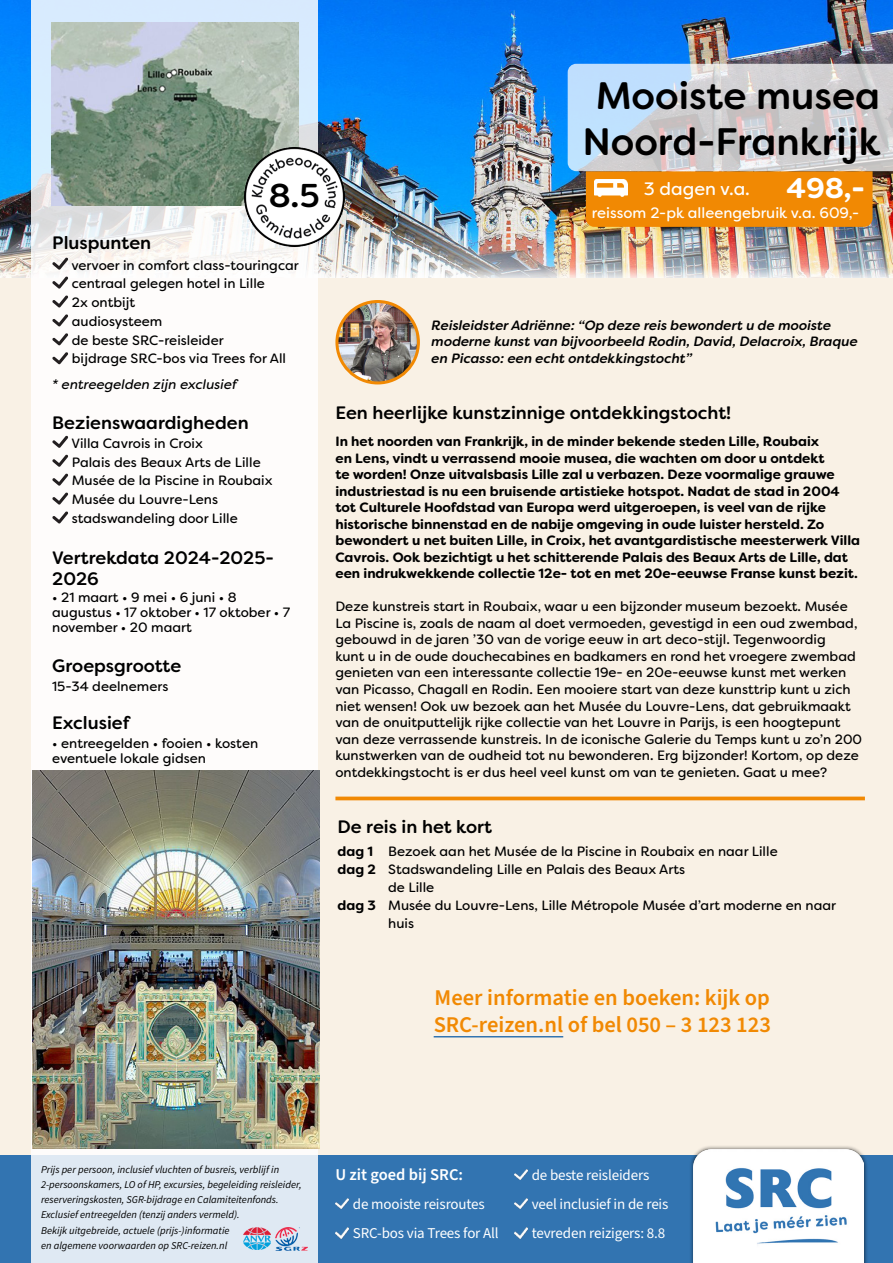
<style>
.page{position:relative;width:893px;height:1263px;background:#fff}
.page>*{position:absolute;margin:0;border:0;box-sizing:border-box;transform-origin:0 0}
.t1{font:500 38.25px/45.9px "Filson Soft";color:#000;text-align:center}
.t2{font:500 33px "Filson Soft";color:#000}
.t3{font:700 28.5px "Filson Soft";color:#fff}
.t4{font:600 22.5px "Source Sans Pro";color:#f18903}
.t5{font:500 18px/21.6px "Filson Soft";color:#000}
.t6{font:18px "Filson Soft";color:#fff}
.t7{font:600 16.5px "Source Sans Pro";color:#fff}
.t8{font:15px "Source Sans Pro";letter-spacing:-.01em;color:#fff}
.t9{font:15px "Filson Soft";color:#fff}
.t10{font:13.5px/16.5px "Filson Soft";color:#000}
.t11{font:700 13.5px/16.5px "Filson Soft";color:#000}
.t12{font:italic 500 13.5px/16.5px "Filson Soft";color:#000}
.t13{font:italic 13.5px "Filson Soft";color:#000}
.t14{font:italic 10.5px/15px "Source Sans Variable";color:#000}
</style>
<div class="page">
<img style="left:0;top:0;width:893px;height:279px">
<div style="left:0;top:279px;width:893px;height:876px;background:#f9f1e5"></div>
<div style="left:0;top:1155px;width:893px;height:108px;background:#3274b1"></div>
<div style="left:689px;top:1145px;width:179px;height:118px;background:#000;opacity:.7"></div>
<img style="left:693px;top:1149px;width:171px;height:114px">
<svg style="left:32px;top:0;width:286px;height:1263px;background:#f5f6f8"></svg>
<img style="left:243px;top:1228px;width:27px;height:22px">
<img style="left:275px;top:1228px;width:32px;height:22px">
<svg style="left:515px;top:1228px;width:12px;height:10px"></svg>
<svg style="left:515px;top:1199px;width:12px;height:10px"></svg>
<svg style="left:515px;top:1169px;width:12px;height:10px"></svg>
<svg style="left:335px;top:1228px;width:13px;height:10px"></svg>
<svg style="left:335px;top:1199px;width:13px;height:10px"></svg>
<hr style="left:434px;top:1036px;width:129px;height:1px;background:#3274b1">
<hr style="left:335px;top:797px;width:530px;height:3px;background:#f18903">
<img style="left:337px;top:301px;width:81px;height:82px;border-radius:41px">
<div style="left:335px;top:300px;width:85px;height:84px;border:3px solid #f18903;border-radius:50%"></div>
<img style="left:33px;top:771px;width:286px;height:377px">
<svg style="left:52px;top:511px;width:16px;height:12px"></svg>
<svg style="left:52px;top:492px;width:16px;height:13px"></svg>
<svg style="left:52px;top:474px;width:16px;height:11px"></svg>
<svg style="left:52px;top:455px;width:16px;height:12px"></svg>
<svg style="left:52px;top:436px;width:16px;height:12px"></svg>
<svg style="left:52px;top:352px;width:16px;height:12px"></svg>
<svg style="left:52px;top:333px;width:16px;height:12px"></svg>
<svg style="left:52px;top:314px;width:16px;height:12px"></svg>
<svg style="left:52px;top:296px;width:16px;height:11px"></svg>
<svg style="left:52px;top:276px;width:16px;height:13px"></svg>
<svg style="left:52px;top:258px;width:16px;height:11px"></svg>
<img style="left:51px;top:22px;width:247px;height:184px">
<img style="left:244px;top:147px;width:100px;height:100px">
<svg style="left:568px;top:64px;width:325px;height:163px;background:#d3b997"></svg>
<p class="t5" style="left:52px;top:232px;width:100px">Pluspunten</p>
<p class="t2" style="left:269px;top:174px;width:52px">8.5</p>
<p class="t10" style="left:71px;top:257px;width:229px">vervoer in comfort class-touringcar</p>
<p class="t10" style="left:72px;top:275px;width:195px">centraal gelegen hotel in Lille</p>
<p class="t10" style="left:72px;top:294px;width:65px">2x ontbijt</p>
<p class="t10" style="left:72px;top:313px;width:92px">audiosysteem</p>
<p class="t10" style="left:72px;top:332px;width:153px">de beste SRC-reisleider</p>
<p class="t10" style="left:72px;top:350px;width:216px">bijdrage SRC-bos via Trees for All</p>
<p class="t13" style="left:52px;top:376px;width:186px">* entreegelden zijn exclusief</p>
<p class="t5" style="left:52px;top:412px;width:198px">Bezienswaardigheden</p>
<p class="t10" style="left:71px;top:435px;width:133px">Villa Cavrois in Croix</p>
<p class="t10" style="left:72px;top:453px;width:190px">Palais des Beaux Arts de Lille</p>
<p class="t10" style="left:72px;top:472px;width:202px">Musée de la Piscine in Roubaix</p>
<p class="t10" style="left:72px;top:491px;width:148px">Musée du Louvre-Lens</p>
<p class="t10" style="left:72px;top:510px;width:167px">stadswandeling door Lille</p>
<p class="t5" style="left:52px;top:546px;width:223px">Vertrekdata 2024-2025-<br>2026</p>
<p class="t10" style="left:52px;top:590px;width:240px;line-height:15px">• 21 maart • 9 mei • 6 juni • 8 augustus • 17 oktober • 17 oktober • 7 november • 20 maart</p>
<p class="t5" style="left:52px;top:655px;width:131px">Groepsgrootte</p>
<p class="t10" style="left:52px;top:678px;width:118px">15-34 deelnemers</p>
<p class="t5" style="left:52px;top:712px;width:79px">Exclusief</p>
<p class="t10" style="left:52px;top:736px;width:207px;line-height:15px">• entreegelden • fooien • kosten eventuele lokale gidsen</p>
<p class="t1" style="left:582px;top:73px;width:299px">Mooiste musea<br>Noord-Frankrijk</p>
<p class="t6" style="left:644px;top:177px;width:108px">3 dagen v.a.</p>
<p class="t3" style="left:787px;top:169px;width:80px">498,-</p>
<p class="t9" style="left:592px;top:203px;width:269px">reissom 2-pk alleengebruik v.a. 609,-</p>
<p class="t12" style="left:432px;top:317px;width:401px">Reisleidster Adriënne: “Op deze reis bewondert u de mooiste</p>
<p class="t12" style="left:432px;top:333px;width:428px">moderne kunst van bijvoorbeeld Rodin, David, Delacroix, Braque en Picasso: een echt ontdekkingstocht”</p>
<p class="t5" style="left:335px;top:402px;width:397px">Een heerlijke kunstzinnige ontdekkingstocht!</p>
<p class="t11" style="left:335px;top:433px;width:526px">In het noorden van Frankrijk, in de minder bekende steden Lille, Roubaix<br>en Lens, vindt u verrassend mooie musea, die wachten om door u ontdekt<br>te worden! Onze uitvalsbasis Lille zal u verbazen. Deze voormalige grauwe industriestad is nu een bruisende artistieke hotspot. Nadat de stad in 2004 tot Culturele Hoofdstad van Europa werd uitgeroepen, is veel van de rijke historische binnenstad en de nabije omgeving in oude luister hersteld. Zo bewondert u net buiten Lille, in Croix, het avantgardistische meesterwerk Villa Cavrois. Ook bezichtigt u het schitterende Palais des Beaux Arts de Lille, dat een indrukwekkende collectie 12e- tot en met 20e-eeuwse Franse kunst bezit.</p>
<p class="t10" style="left:335px;top:598px;width:528px">Deze kunstreis start in Roubaix, waar u een bijzonder museum bezoekt. Musée La Piscine is, zoals de naam al doet vermoeden, gevestigd in een oud zwembad, gebouwd in de jaren ’30 van de vorige eeuw in art deco-stijl. Tegenwoordig<br>kunt u in de oude douchecabines en badkamers en rond het vroegere zwembad genieten van een interessante collectie 19e- en 20e-eeuwse kunst met werken van Picasso, Chagall en Rodin. Een mooiere start van deze kunsttrip kunt u zich niet wensen! Ook uw bezoek aan het Musée du Louvre-Lens, dat gebruikmaakt van de onuitputtelijk rijke collectie van het Louvre in Parijs, is een hoogtepunt van deze verrassende kunstreis. In de iconische Galerie du Temps kunt u zo’n 200 kunstwerken van de oudheid tot nu bewonderen. Erg bijzonder! Kortom, op deze ontdekkingstocht is er dus heel veel kunst om van te genieten. Gaat u mee?</p>
<p class="t5" style="left:338px;top:815px;width:156px">De reis in het kort</p>
<p class="t11" style="left:338px;top:843px;width:37px">dag 1</p>
<p class="t11" style="left:338px;top:861px;width:40px">dag 2</p>
<p class="t11" style="left:338px;top:897px;width:40px">dag 3</p>
<p class="t10" style="left:388px;top:843px;width:391px">Bezoek aan het Musée de la Piscine in Roubaix en naar Lille</p>
<p class="t10" style="left:388px;top:861px;width:298px">Stadswandeling Lille en Palais des Beaux Arts</p>
<p class="t10" style="left:388px;top:879px;width:48px">de Lille</p>
<p class="t10" style="left:388px;top:897px;width:449px">Musée du Louvre-Lens, Lille Métropole Musée d’art moderne en naar</p>
<p class="t10" style="left:388px;top:915px;width:27px">huis</p>
<p class="t4" style="left:435px;top:983px;width:337px">Meer informatie en boeken: kijk op</p>
<p class="t4" style="left:434px;top:1010px;width:339px">SRC-reizen.nl of bel 050 – 3 123 123</p>
<p class="t14" style="left:41px;top:1162px;width:262px">Prijs per persoon, inclusief vluchten of busreis, verblijf in 2-persoonskamers, LO of HP, excursies, begeleiding reisleider, reserveringskosten, SGR-bijdrage en Calamiteitenfonds.<br>Exclusief entreegelden (tenzij anders vermeld).</p>
<p class="t14" style="left:41px;top:1222px;width:190px">Bekijk uitgebreide, actuele (prijs-)informatie</p>
<p class="t14" style="left:41px;top:1237px;width:188px">en algemene voorwaarden op SRC-reizen.nl</p>
<p class="t7" style="left:335px;top:1163px;width:129px">U zit goed bij SRC:</p>
<p class="t8" style="left:532px;top:1164px;width:119px">de beste reisleiders</p>
<p class="t8" style="left:353px;top:1194px;width:133px">de mooiste reisroutes</p>
<p class="t8" style="left:532px;top:1194px;width:138px">veel inclusief in de reis</p>
<p class="t8" style="left:353px;top:1223px;width:147px">SRC-bos via Trees for All</p>
<p class="t8" style="left:532px;top:1223px;width:135px">tevreden reizigers: 8.8</p>
</div>
